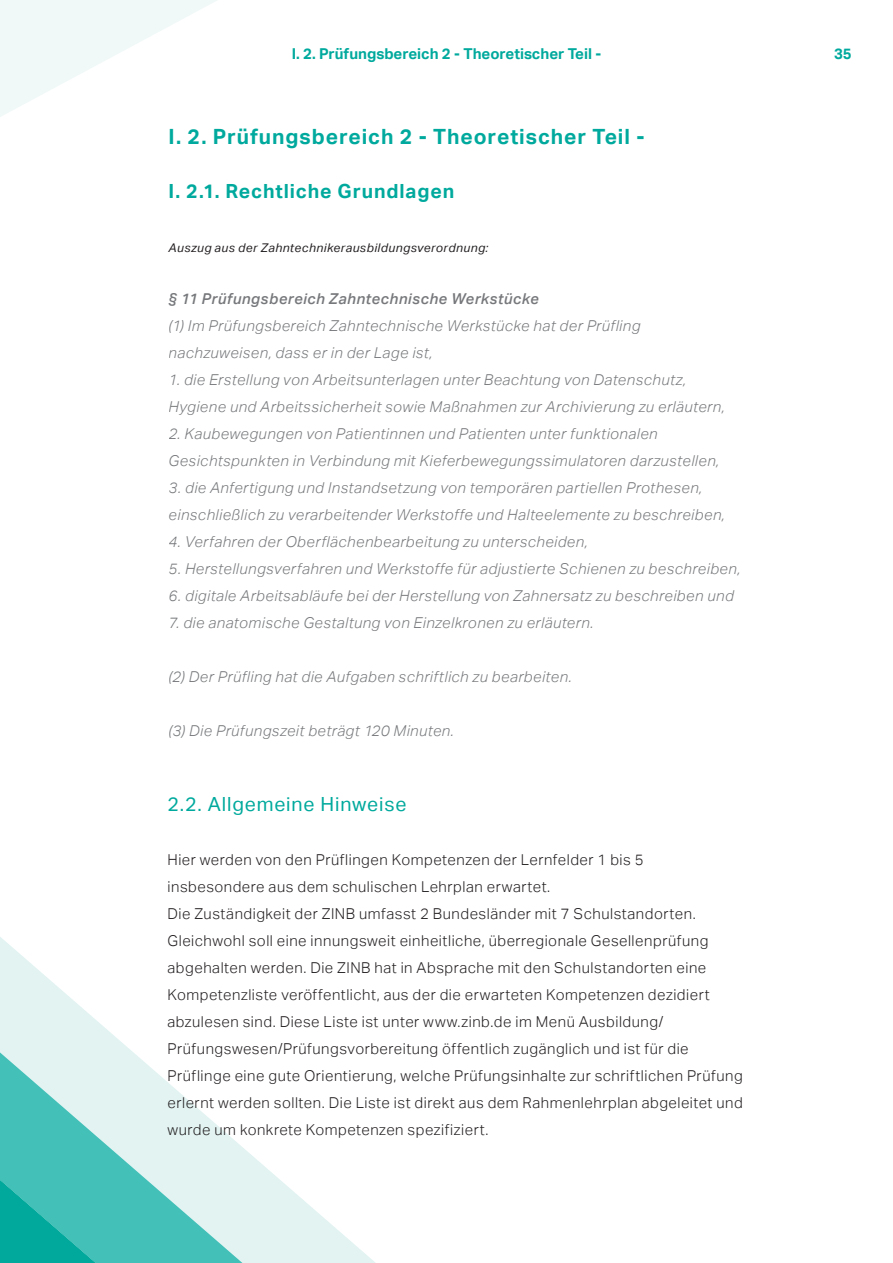
<style>
.page{position:relative;width:893px;height:1263px;background:#fff}
.page>*{position:absolute;margin:0;border:0;box-sizing:border-box;transform-origin:0 0}
.t1{font:700 21px "Aktiv Grotesk";letter-spacing:.04em;color:#00a99d}
.t2{font:700 19.5px "Aktiv Grotesk";letter-spacing:.045em;color:#00a99d}
.t3{font:19.5px "Aktiv Grotesk";letter-spacing:.045em;color:#00a99d}
.t4{font:italic 300 15px/27px "Aktiv Grotesk";letter-spacing:.03em;color:#76787b}
.t5{font:300 15px/27px "Aktiv Grotesk";letter-spacing:.035em;color:#231f20}
.t6{font:italic 500 15px "Aktiv Grotesk";letter-spacing:.03em;color:#76787b}
.t7{font:700 15px "Aktiv Grotesk";color:#00a99d}
.t8{font:italic 12px "Aktiv Grotesk";letter-spacing:.04em;color:#231f20}
</style>
<div class="page">
<svg style="left:0;top:0;width:217px;height:117px"></svg>
<svg style="left:0;top:937px;width:376px;height:326px"></svg>
<svg style="left:0;top:1042px;width:257px;height:221px;fill:#e2f3f2"></svg>
<svg style="left:0;top:1170px;width:110px;height:93px;background:#28b7ac"></svg>
<p class="t7" style="left:292px;top:45px;width:311px">I. 2. Prüfungsbereich 2 - Theoretischer Teil -</p>
<h1 class="t1" style="left:169px;top:124px;width:477px">I. 2. Prüfungsbereich 2 - Theoretischer Teil -</h1>
<h2 class="t2" style="left:169px;top:180px;width:287px">I. 2.1. Rechtliche Grundlagen</h2>
<p class="t8" style="left:169px;top:241px;width:321px">Auszug aus der Zahntechnikerausbildungsverordnung:</p>
<p class="t6" style="left:169px;top:290px;width:372px">§ 11 Prüfungsbereich Zahntechnische Werkstücke</p>
<p class="t4" style="left:169px;top:313px;width:473px">(1) Im Prüfungsbereich Zahntechnische Werkstücke hat der Prüfling nachzuweisen, dass er in der Lage ist,</p>
<p class="t4" style="left:169px;top:367px;width:558px">1. die Erstellung von Arbeitsunterlagen unter Beachtung von Datenschutz,<br>Hygiene und Arbeitssicherheit sowie Maßnahmen zur Archivierung zu erläutern,</p>
<p class="t4" style="left:169px;top:421px;width:552px">2. Kaubewegungen von Patientinnen und Patienten unter funktionalen<br>Gesichtspunkten in Verbindung mit Kieferbewegungssimulatoren darzustellen,</p>
<p class="t4" style="left:169px;top:475px;width:558px">3. die Anfertigung und Instandsetzung von temporären partiellen Prothesen, einschließlich zu verarbeitender Werkstoffe und Halteelemente zu beschreiben,</p>
<p class="t4" style="left:169px;top:529px;width:421px">4. Verfahren der Oberflächenbearbeitung zu unterscheiden,</p>
<p class="t4" style="left:169px;top:556px;width:573px">5. Herstellungsverfahren und Werkstoffe für adjustierte Schienen zu beschreiben,</p>
<p class="t4" style="left:169px;top:583px;width:567px">6. digitale Arbeitsabläufe bei der Herstellung von Zahnersatz zu beschreiben und</p>
<p class="t4" style="left:169px;top:610px;width:426px">7. die anatomische Gestaltung von Einzelkronen zu erläutern.</p>
<p class="t4" style="left:169px;top:664px;width:405px">(2) Der Prüfling hat die Aufgaben schriftlich zu bearbeiten.</p>
<p class="t4" style="left:169px;top:718px;width:287px">(3) Die Prüfungszeit beträgt 120 Minuten.</p>
<h2 class="t3" style="left:168px;top:793px;width:240px">2.2. Allgemeine Hinweise</h2>
<p class="t5" style="left:168px;top:847px;width:577px">Hier werden von den Prüflingen Kompetenzen der Lernfelder 1 bis 5 insbesondere aus dem schulischen Lehrplan erwartet.<br>Die Zuständigkeit der ZINB umfasst 2 Bundesländer mit 7 Schulstandorten.<br>Gleichwohl soll eine innungsweit einheitliche, überregionale Gesellenprüfung abgehalten werden. Die ZINB hat in Absprache mit den Schulstandorten eine Kompetenzliste veröffentlicht, aus der die erwarteten Kompetenzen dezidiert abzulesen sind. Diese Liste ist unter www.zinb.de im Menü Ausbildung/ Prüfungswesen/Prüfungsvorbereitung öffentlich zugänglich und ist für die Prüflinge eine gute Orientierung, welche Prüfungsinhalte zur schriftlichen Prüfung erlernt werden sollten. Die Liste ist direkt aus dem Rahmenlehrplan abgeleitet und wurde um konkrete Kompetenzen spezifiziert.</p>
<p class="t7" style="left:834px;top:45px;width:19px">35</p>
</div>
